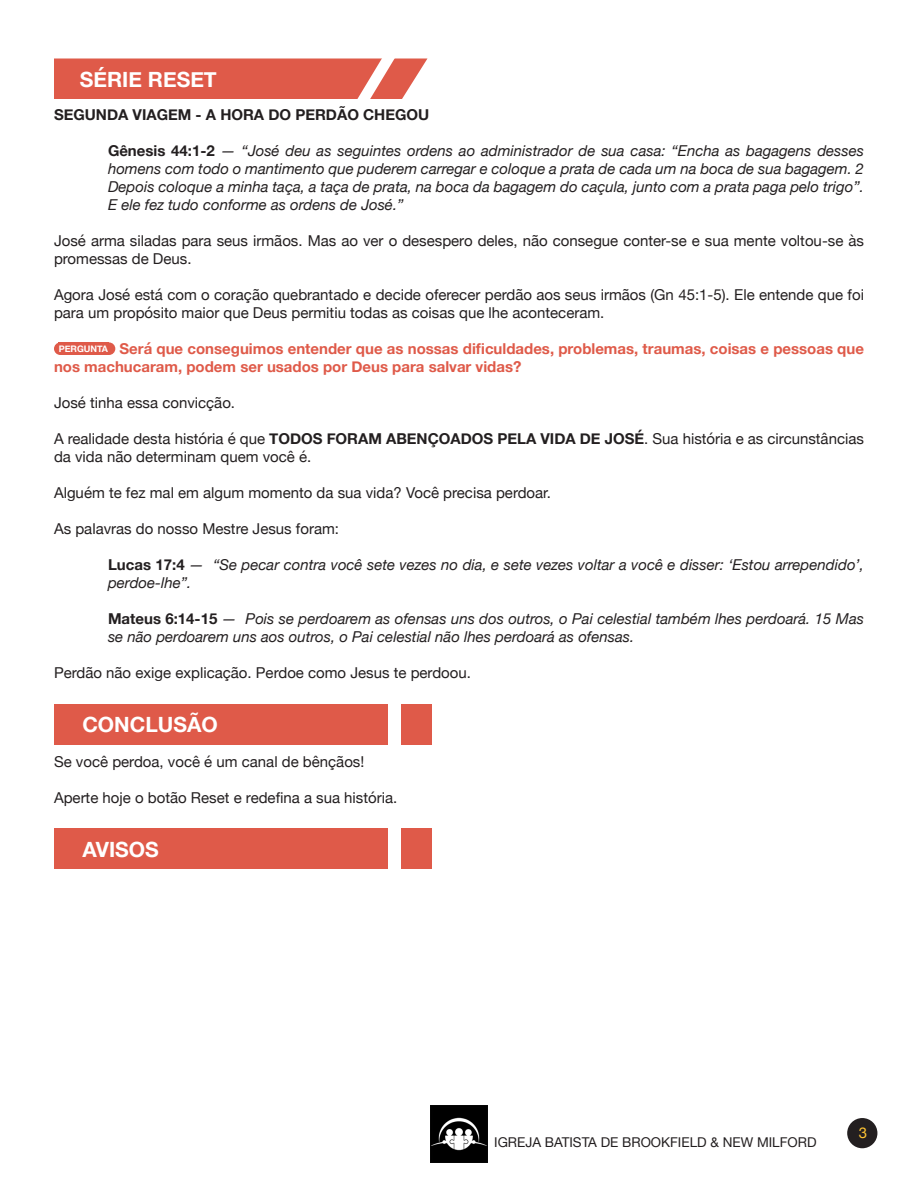
<style>
.page{position:relative;width:918px;height:1188px;background:#fff}
.page>*{position:absolute;margin:0;border:0;box-sizing:border-box;transform-origin:0 0}
.t1{font:700 21px "Helvetica Neue";color:#fff}
.t2{font:15px/18px "Helvetica Neue";color:#231f20}
.Bible_Reading{font:italic 15px/18px "Helvetica Neue";color:#231f20}
.t3{font:700 15px/18px "Helvetica Neue";color:#df5a49}
.t4{font:700 15px "Helvetica Neue";color:#231f20}
.t5{font:15px "Helvetica Neue";color:#fec434}
.t6{font:13.5px "Helvetica Neue";color:#231f20}
.t7{font:700 9px "Helvetica Neue";color:#fff}
.s1{font-weight:700;font-style:normal}
.s2{font-weight:700}
</style>
<div class="page">
<div style="left:847px;top:1118px;width:30px;height:30px;background:#231f20;border-radius:50%"></div>
<img style="left:431px;top:1106px;width:56px;height:56px">
<div style="left:54px;top:342px;width:61px;height:13px;background:#df5a49;border-radius:6px"></div>
<div style="left:54px;top:704px;width:378px;height:41px;background:#df5a49"></div>
<div style="left:388px;top:699px;width:12px;height:50px;background:#fff"></div>
<div style="left:54px;top:829px;width:378px;height:40px;background:#df5a49"></div>
<div style="left:388px;top:824px;width:12px;height:50px;background:#fff"></div>
<svg style="left:54px;top:58px;width:374px;height:41px;background:#e16757"></svg>
<p class="t1" style="left:80px;top:63px;width:138px">SÉRIE RESET</p>
<p class="t4" style="left:54px;top:103px;width:377px">SEGUNDA VIAGEM - A HORA DO PERDÃO CHEGOU</p>
<p class="Bible_Reading" style="left:108px;top:143px;width:758px;text-align:justify"><span class="s1">Gênesis 44:1-2</span> — “José deu as seguintes ordens ao administrador de sua casa: “Encha as bagagens desses homens com todo o mantimento que puderem carregar e coloque a prata de cada um na boca de sua bagagem. 2<br>Depois coloque a minha taça, a taça de prata, na boca da bagagem do caçula, junto com a prata paga pelo trigo”.<br>E ele fez tudo conforme as ordens de José.”</p>
<p class="t2" style="left:54px;top:233px;width:812px">José arma siladas para seus irmãos. Mas ao ver o desespero deles, não consegue conter-se e sua mente voltou-se às promessas de Deus.</p>
<p class="t2" style="left:54px;top:287px;width:812px">Agora José está com o coração quebrantado e decide oferecer perdão aos seus irmãos (Gn 45:1-5). Ele entende que foi para um propósito maior que Deus permitiu todas as coisas que lhe aconteceram.</p>
<p class="t7" style="left:59px;top:341px;width:51px">PERGUNTA</p>
<p class="t3" style="left:54px;top:341px;width:812px;text-indent:66px">Será que conseguimos entender que as nossas dificuldades, problemas, traumas, coisas e pessoas que nos machucaram, podem ser usados por Deus para salvar vidas?</p>
<p class="t2" style="left:54px;top:395px;width:183px">José tinha essa convicção.</p>
<p class="t2" style="left:54px;top:431px;width:811px">A realidade desta história é que <span class="s2">TODOS FORAM ABENÇOADOS PELA VIDA DE JOSÉ</span>. Sua história e as circunstâncias da vida não determinam quem você é.</p>
<p class="t2" style="left:54px;top:485px;width:499px">Alguém te fez mal em algum momento da sua vida? Você precisa perdoar.</p>
<p class="t2" style="left:54px;top:521px;width:287px">As palavras do nosso Mestre Jesus foram:</p>
<p class="Bible_Reading" style="left:108px;top:557px;width:758px"><span class="s1">Lucas 17:4</span> — “Se pecar contra você sete vezes no dia, e sete vezes voltar a você e disser: ‘Estou arrependido’, perdoe-lhe”.</p>
<p class="Bible_Reading" style="left:108px;top:611px;width:758px"><span class="s1">Mateus 6:14-15</span> — Pois se perdoarem as ofensas uns dos outros, o Pai celestial também lhes perdoará. 15 Mas se não perdoarem uns aos outros, o Pai celestial não lhes perdoará as ofensas.</p>
<p class="t2" style="left:54px;top:665px;width:419px">Perdão não exige explicação. Perdoe como Jesus te perdoou.</p>
<p class="t1" style="left:82px;top:708px;width:137px">CONCLUSÃO</p>
<p class="t2" style="left:54px;top:754px;width:312px">Se você perdoa, você é um canal de bênçãos!</p>
<p class="t2" style="left:54px;top:790px;width:345px">Aperte hoje o botão Reset e redefina a sua história.</p>
<p class="t1" style="left:82px;top:833px;width:78px">AVISOS</p>
<p class="t6" style="left:494px;top:1132px;width:324px">IGREJA BATISTA DE BROOKFIELD &amp; NEW MILFORD</p>
<p class="t5" style="left:859px;top:1122px;width:10px">3</p>
</div>
